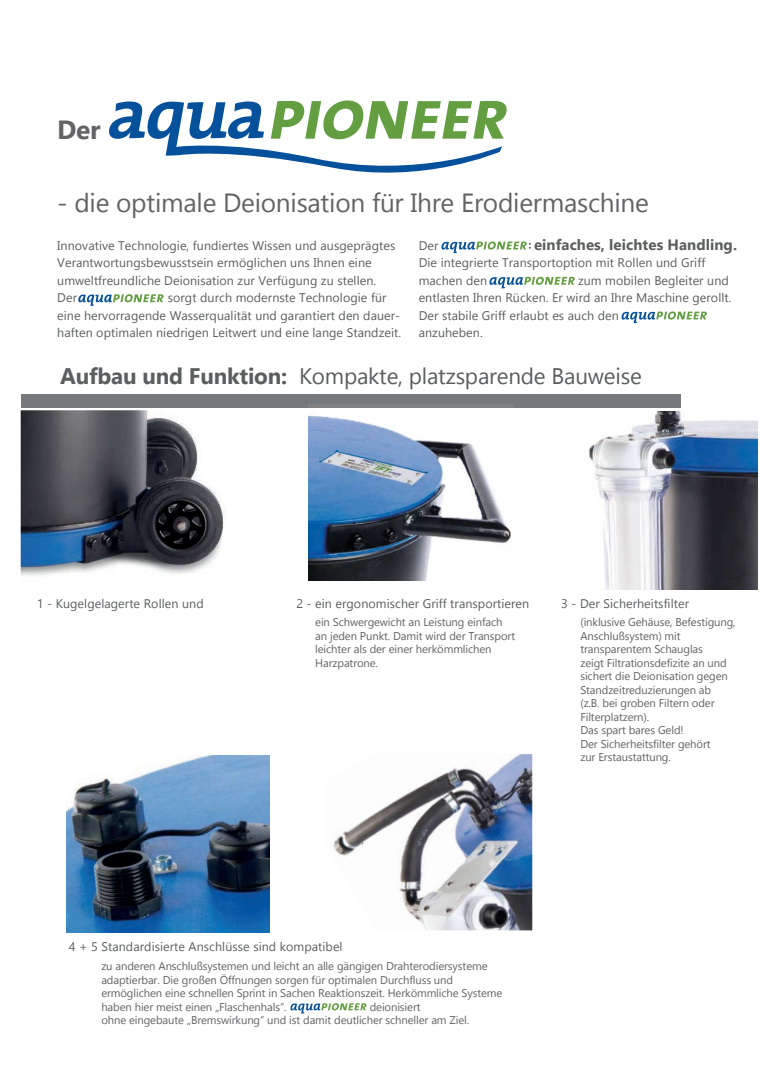
<style>
.page{position:relative;width:780px;height:1088px;background:#fff}
.page>*{position:absolute;margin:0;border:0;box-sizing:border-box;transform-origin:0 0}
.t1{font:26.25px "Gadugi";letter-spacing:-.01em;color:#636366}
.t2{font:700 26.25px "Gadugi";color:#636366}
.t3{font:22.5px "Gadugi";letter-spacing:-.01em;color:#5b5e5f}
.t4{font:700 15px "Gadugi";letter-spacing:.005em;color:#5b5e5f}
.t5{font:12.5px/17.5px "Gadugi";letter-spacing:.005em;color:#5b5e5f}
.t6{font:11.25px/13.5px "Gadugi";letter-spacing:-.01em;color:#636366}
.s1{font-weight:700}
</style>
<div class="page">
<svg style="left:78px;top:294px;width:86px;height:12px"></svg>
<svg style="left:109px;top:100px;width:398px;height:73px"></svg>
<svg style="left:441px;top:241px;width:90px;height:12px"></svg>
<svg style="left:489px;top:277px;width:85px;height:11px"></svg>
<svg style="left:621px;top:311px;width:85px;height:12px"></svg>
<div style="left:21px;top:394px;width:659px;height:13px;background:#75797b"></div>
<img style="left:21px;top:410px;width:204px;height:166px">
<img style="left:67px;top:755px;width:202px;height:178px">
<img style="left:308px;top:404px;width:205px;height:176px">
<img style="left:589px;top:411px;width:168px;height:178px">
<img style="left:333px;top:754px;width:199px;height:176px">
<svg style="left:290px;top:1003px;width:76px;height:10px"></svg>
<h1 class="t2" style="left:57px;top:114px;width:45px">Der</h1>
<h1 class="t1" style="left:57px;top:187px;width:593px">- die optimale Deionisation für Ihre Erodiermaschine</h1>
<p class="t5" style="left:57px;top:236px;width:339px">Innovative Technologie, fundiertes Wissen und ausgeprägtes Verantwortungsbewusstsein ermöglichen uns Ihnen eine umweltfreundliche Deionisation zur Verfügung zu stellen.<br>Der</p>
<h3 class="t4" style="left:534px;top:235px;width:204px">einfaches, leichtes Handling.</h3>
<p class="t5" style="left:418px;top:236px;width:288px">Der<br>Die integrierte Transportoption mit Rollen und Griff machen den</p>
<p class="t5" style="left:418px;top:271px;width:314px;text-indent:159px">zum mobilen Begleiter und entlasten Ihren Rücken. Er wird an Ihre Maschine gerollt.<br>Der stabile Griff erlaubt es auch den<br>anzuheben.</p>
<p class="t5" style="left:57px;top:289px;width:345px;text-indent:111px">sorgt durch modernste Technologie für eine hervorragende Wasserqualität und garantiert den dauer&shy;haften optimalen niedrigen Leitwert und eine lange Standzeit.</p>
<h2 class="t3" style="left:60px;top:362px;width:583px"><span class="s1">Aufbau und Funktion:</span> Kompakte, platzsparende Bauweise</h2>
<p class="t5" style="left:37px;top:595px;width:168px">1 - Kugelgelagerte Rollen und</p>
<p class="t5" style="left:296px;top:595px;width:234px">2 - ein ergonomischer Griff transportieren</p>
<p class="t6" style="left:315px;top:615px;width:201px">ein Schwergewicht an Leistung einfach an jeden Punkt. Damit wird der Transport leichter als der einer herkömmlichen<br>Harzpatrone.</p>
<p class="t5" style="left:561px;top:595px;width:129px">3 - Der Sicherheitsfilter</p>
<p class="t6" style="left:580px;top:615px;width:157px">(inklusive Gehäuse, Befestigung,<br>Anschlußsystem) mit transparentem Schauglas<br>zeigt Filtrationsdefizite an und sichert die Deionisation gegen<br>Standzeitreduzierungen ab<br>(z.B. bei groben Filtern oder<br>Filterplatzern).<br>Das spart bares Geld!<br>Der Sicherheitsfilter gehört<br>zur Erstaustattung.</p>
<p class="t5" style="left:69px;top:938px;width:275px">4 + 5 Standardisierte Anschlüsse sind kompatibel</p>
<p class="t6" style="left:101px;top:959px;width:402px">zu anderen Anschlußsystemen und leicht an alle gängigen Drahterodiersysteme adaptierbar. Die großen Öffnungen sorgen für optimalen Durchfluss und ermöglichen eine schnellen Sprint in Sachen Reaktionszeit. Herkömmliche Systeme haben hier meist einen „Flaschenhals“.</p>
<p class="t6" style="left:101px;top:1000px;width:369px;text-indent:268px">deionisiert<br>ohne eingebaute „Bremswirkung“ und ist damit deutlicher schneller am Ziel.</p>
</div>
